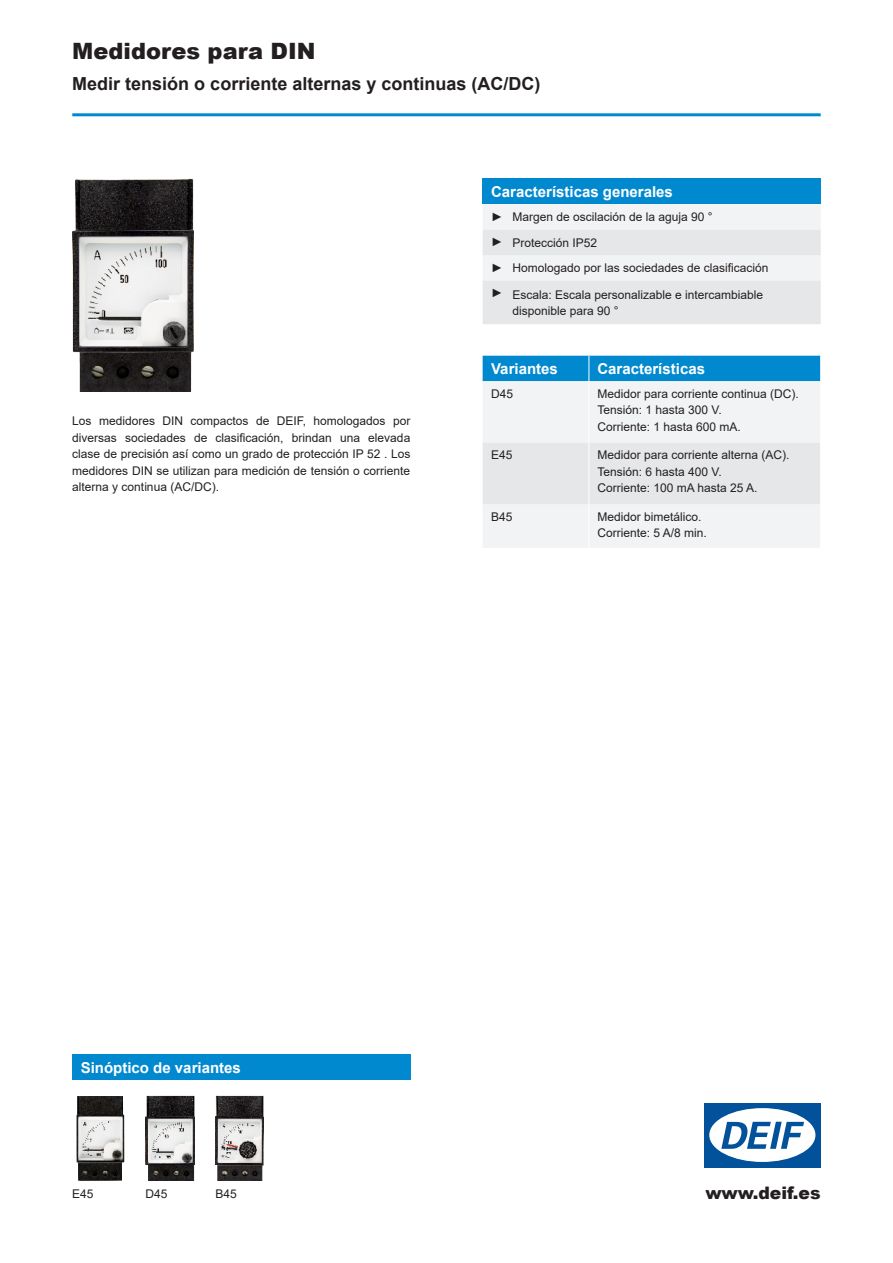
<style>
.page{position:relative;width:893px;height:1263px;background:#fff}
.page>*{position:absolute;margin:0;border:0;box-sizing:border-box;transform-origin:0 0}
.t1{font:900 22.5px "Arial";color:#231f20}
.t2{font:700 18px "Arial";color:#231f20}
.t3{font:900 17.25px "Arial";color:#231f20}
.t4{font:700 15px "Arial";color:#fff}
.t5{font:12px/16.5px "Arial";color:#231f20}
</style>
<div class="page">
<hr style="left:72px;top:113px;width:749px;height:3px;background:#0089cf">
<img style="left:72px;top:179px;width:122px;height:212px">
<div style="left:483px;top:179px;width:338px;height:25px;background:#0089cf"></div>
<svg style="left:483px;top:204px;width:338px;height:120px"></svg>
<div style="left:483px;top:381px;width:337px;height:166px;background:#f2f3f4"></div>
<div style="left:483px;top:443px;width:337px;height:61px;background:#e6e7e9"></div>
<div style="left:483px;top:356px;width:338px;height:25px;background:#0089cf"></div>
<hr style="left:589px;top:381px;width:1px;height:62px;background:#fff">
<hr style="left:589px;top:443px;width:1px;height:61px;background:#fff">
<hr style="left:589px;top:504px;width:1px;height:44px;background:#fff">
<img style="left:77px;top:1096px;width:47px;height:85px">
<img style="left:146px;top:1096px;width:48px;height:85px">
<img style="left:215px;top:1096px;width:49px;height:85px">
<div style="left:72px;top:1054px;width:338px;height:26px;background:#0089cf"></div>
<div style="left:704px;top:1103px;width:117px;height:64px;background:#01529a"></div>
<div style="left:709px;top:1108px;width:106px;height:54px;background:#fff;border-radius:50%"></div>
<svg style="left:721px;top:1122px;width:83px;height:27px"></svg>
<h1 class="t1" style="left:72px;top:34px;width:245px">Medidores para DIN</h1>
<h2 class="t2" style="left:72px;top:71px;width:470px">Medir tensión o corriente alternas y continuas (AC/DC)</h2>
<p class="t5" style="left:72px;top:413px;width:340px;text-align:justify">Los medidores DIN compactos de DEIF, homologados por diversas sociedades de clasificación, brindan una elevada clase de precisión así como un grado de protección IP 52 . Los medidores DIN se utilizan para medición de tensión o corriente alterna y continua (AC/DC).</p>
<p class="t4" style="left:491px;top:181px;width:183px">Características generales</p>
<p class="t5" style="left:491px;top:204px;width:279px;line-height:25.8px">► Margen de oscilación de la aguja 90 °<br>► Protección IP52<br>► Homologado por las sociedades de clasificación ► Escala: Escala personalizable e intercambiable</p>
<p class="t5" style="left:512px;top:302px;width:108px">disponible para 90 °</p>
<p class="t4" style="left:491px;top:358px;width:68px">Variantes</p>
<p class="t4" style="left:597px;top:358px;width:109px">Características</p>
<p class="t5" style="left:491px;top:385px;width:24px">D45</p>
<p class="t5" style="left:597px;top:385px;width:203px">Medidor para corriente continua (DC).<br>Tensión: 1 hasta 300 V.<br>Corriente: 1 hasta 600 mA.</p>
<p class="t5" style="left:491px;top:447px;width:23px">E45</p>
<p class="t5" style="left:597px;top:447px;width:194px">Medidor para corriente alterna (AC).<br>Tensión: 6 hasta 400 V.<br>Corriente: 100 mA hasta 25 A.</p>
<p class="t5" style="left:491px;top:508px;width:23px">B45</p>
<p class="t5" style="left:597px;top:508px;width:111px">Medidor bimetálico.<br>Corriente: 5 A/8 min.</p>
<p class="t4" style="left:81px;top:1057px;width:162px">Sinóptico de variantes</p>
<p class="t5" style="left:72px;top:1185px;width:23px">E45</p>
<p class="t5" style="left:146px;top:1185px;width:24px">D45</p>
<p class="t5" style="left:216px;top:1185px;width:23px">B45</p>
<h3 class="t3" style="left:705px;top:1180px;width:117px">www.deif.es</h3>
</div>
